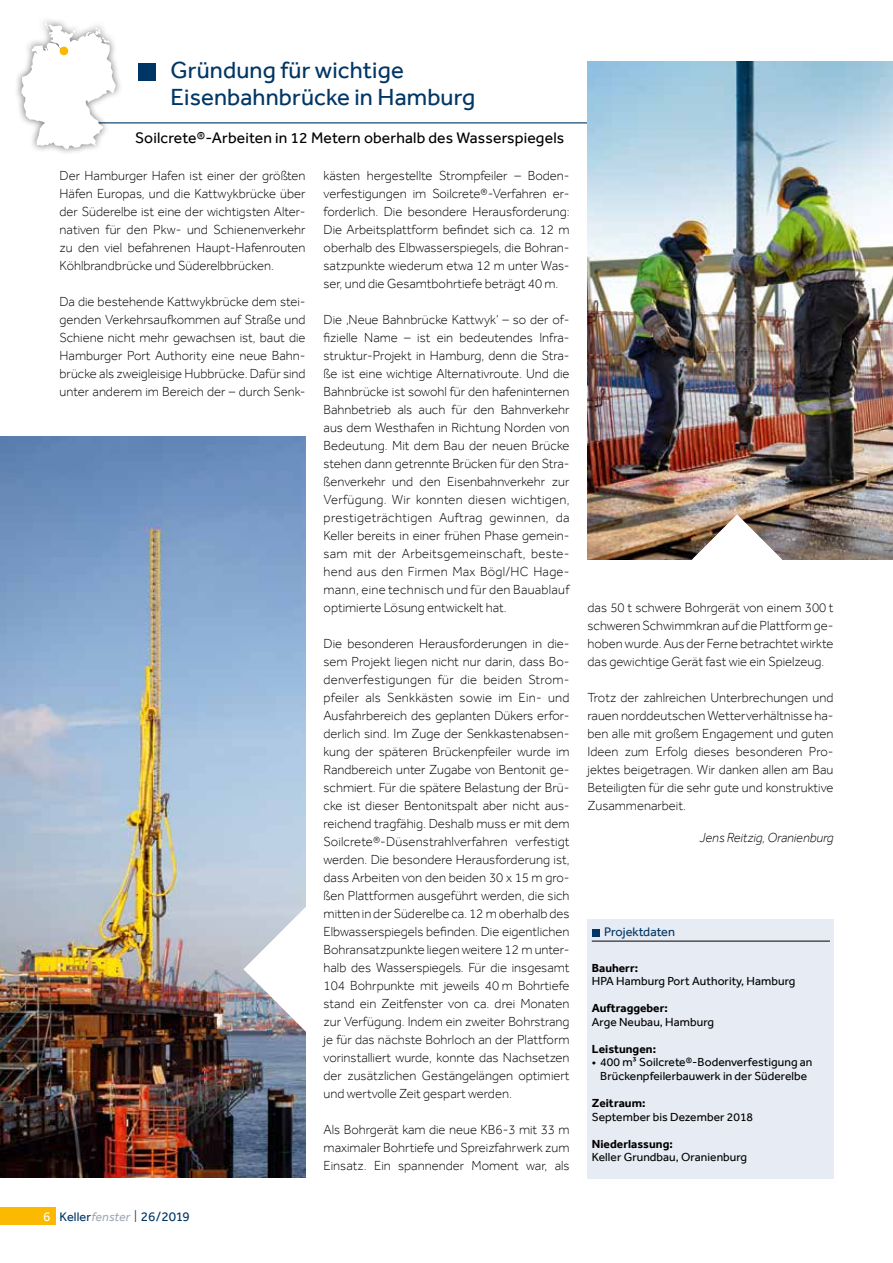
<style>
.page{position:relative;width:893px;height:1263px;background:#fff}
.page>*{position:absolute;margin:0;border:0;box-sizing:border-box;transform-origin:0 0}
.t1{font:24px/27px "Effra";letter-spacing:.005em;color:#003665}
.t2{font:15.75px "Effra";letter-spacing:.01em;color:#000}
.t3{font:300 13.5px/18px "Effra";color:#000;text-align:justify}
.t4{font:italic 300 13.5px "Effra";color:#000}
.t5{font:italic 12.75px "Effra";letter-spacing:.01em;color:#9faab6}
.t6{font:12.75px "Effra";color:#003665}
.t7{font:12px/13.5px "Effra";letter-spacing:.005em;color:#000;text-align:center}
.t8{font:700 12px "Effra";letter-spacing:.005em;color:#000}
.s1{font-style:normal;font-size:13.5px;color:#fff}
.s2{font-style:normal;color:#003665}
.s3{font-family:"Gill Sans";font-weight:300;font-style:normal;font-size:17.4px;color:#003665}
.s4{font-style:normal;font-size:13.5px;color:#003665}
</style>
<div class="page">
<img style="left:0;top:436px;width:306px;height:742px">
<hr style="left:91px;top:122px;width:742px;height:1px;background:#003665">
<div style="left:138px;top:63px;width:18px;height:18px;background:#003665"></div>
<div style="left:14px;top:15px;width:109px;height:141px;background:#000;opacity:.55"></div>
<svg style="left:21px;top:22px;width:95px;height:127px"></svg>
<div style="left:60px;top:47px;width:8px;height:8px;background:#fbba01;border-radius:50%"></div>
<img style="left:588px;top:62px;width:305px;height:497px">
<img style="left:691px;top:513px;width:92px;height:47px">
<img style="left:242px;top:901px;width:64px;height:136px">
<div style="left:588px;top:919px;width:246px;height:260px;background:#e7ebf3"></div>
<hr style="left:592px;top:941px;width:238px;height:1px;background:#000">
<div style="left:592px;top:929px;width:7px;height:7px;background:#003665"></div>
<div style="left:0;top:1208px;width:55px;height:17px;background:#fbba01"></div>
<h1 class="t1" style="left:171px;top:57px;width:306px">Gründung für wichtige<br>Eisenbahnbrücke in Hamburg</h1>
<p class="t2" style="left:135px;top:129px;width:431px">Soilcrete®-Arbeiten in 12 Metern oberhalb des Wasserspiegels</p>
<p class="t3" style="left:60px;top:166px;width:247px">Der Hamburger Hafen ist einer der größten Häfen Europas, und die Kattwykbrücke über der Süderelbe ist eine der wichtigsten Alter&shy;nativen für den Pkw- und Schienenverkehr zu den viel befahrenen Haupt-Hafenrouten Köhlbrandbrücke und Süderelbbrücken.</p>
<p class="t3" style="left:60px;top:292px;width:247px">Da die bestehende Kattwykbrücke dem stei&shy;genden Verkehrsaufkommen auf Straße und Schiene nicht mehr gewachsen ist, baut die Hamburger Port Authority eine neue Bahn&shy;brücke als zweigleisige Hubbrücke. Dafür sind unter anderem im Bereich der – durch Senk-</p>
<p class="t3" style="left:324px;top:166px;width:247px">kästen hergestellte Strompfeiler – Boden&shy;verfestigungen im Soilcrete®-Verfahren er&shy;forderlich. Die besondere Herausforderung:<br>Die Arbeitsplattform befindet sich ca. 12 m oberhalb des Elbwasserspiegels, die Bohran&shy;satzpunkte wiederum etwa 12 m unter Was&shy;ser, und die Gesamtbohrtiefe beträgt 40 m.</p>
<p class="t3" style="left:324px;top:310px;width:247px">Die ‚Neue Bahnbrücke Kattwyk‘ – so der of&shy;fizielle Name – ist ein bedeutendes Infra&shy;struktur-Projekt in Hamburg, denn die Stra&shy;ße ist eine wichtige Alternativroute. Und die Bahnbrücke ist sowohl für den hafeninternen Bahnbetrieb als auch für den Bahnverkehr aus dem Westhafen in Richtung Norden von Bedeutung. Mit dem Bau der neuen Brücke stehen dann getrennte Brücken für den Stra&shy;ßenverkehr und den Eisenbahnverkehr zur Verfügung. Wir konnten diesen wichtigen, prestigeträchtigen Auftrag gewinnen, da Keller bereits in einer frühen Phase gemein&shy;sam mit der Arbeitsgemeinschaft, beste&shy;hend aus den Firmen Max Bögl/HC Hage&shy;mann, eine technisch und für den Bauablauf optimierte Lösung entwickelt hat.</p>
<p class="t3" style="left:324px;top:634px;width:247px;text-align:left">Die besonderen Herausforderungen in die&shy;sem Projekt liegen nicht nur darin, dass Bo&shy;denverfestigungen für die beiden Strom&shy;pfeiler als Senkkästen sowie im Ein- und Ausfahrbereich des geplanten Dükers erfor&shy;derlich sind. Im Zuge der Senkkastenabsen&shy;kung der späteren Brückenpfeiler wurde im Randbereich unter Zugabe von Bentonit ge&shy;schmiert. Für die spätere Belastung der Brü&shy;cke ist dieser Bentonitspalt aber nicht aus&shy;reichend tragfähig. Deshalb muss er mit dem Soilcrete®-Düsenstrahlverfahren verfestigt werden. Die besondere Herausforderung ist, dass Arbeiten von den beiden 30 x 15 m gro&shy;ßen Plattformen ausgeführt werden, die sich mitten in der Süderelbe ca. 12 m oberhalb des Elbwasserspiegels befinden. Die eigentlichen Bohransatzpunkte liegen weitere 12 m unter&shy;halb des Wasserspiegels. Für die insgesamt 104 Bohrpunkte mit jeweils 40 m Bohrtiefe stand ein Zeitfenster von ca. drei Monaten zur Verfügung. Indem ein zweiter Bohrstrang je für das nächste Bohrloch an der Plattform vorinstalliert wurde, konnte das Nachsetzen der zusätzlichen Gestängelängen optimiert und wertvolle Zeit gespart werden.</p>
<p class="t3" style="left:324px;top:1120px;width:247px">Als Bohrgerät kam die neue KB6-3 mit 33 m maximaler Bohrtiefe und Spreizfahrwerk zum Einsatz. Ein spannender Moment war, als</p>
<p class="t5" style="left:43px;top:1209px;width:148px"><span class="s1">6</span> <span class="s2">Keller</span>fenster <span class="s3">l</span> <span class="s4">26/2019</span></p>
<p class="t3" style="left:588px;top:598px;width:247px">das 50 t schwere Bohrgerät von einem 300 t schweren Schwimmkran auf die Plattform ge&shy;hoben wurde. Aus der Ferne betrachtet wirkte das gewichtige Gerät fast wie ein Spielzeug.</p>
<p class="t3" style="left:588px;top:688px;width:247px">Trotz der zahlreichen Unterbrechungen und rauen norddeutschen Wetterverhältnisse ha&shy;ben alle mit großem Engagement und guten Ideen zum Erfolg dieses besonderen Pro&shy;jektes beigetragen. Wir danken allen am Bau Beteiligten für die sehr gute und konstruktive Zusammenarbeit.</p>
<p class="t4" style="left:700px;top:829px;width:135px">Jens Reitzig, Oranienburg</p>
<p class="t6" style="left:604px;top:924px;width:72px">Projektdaten</p>
<p class="t8" style="left:592px;top:961px;width:48px">Bauherr:</p>
<p class="t7" style="left:592px;top:974px;width:205px">HPA Hamburg Port Authority, Hamburg</p>
<p class="t8" style="left:592px;top:1001px;width:78px">Auftraggeber:</p>
<p class="t7" style="left:592px;top:1015px;width:124px">Arge Neubau, Hamburg</p>
<p class="t8" style="left:592px;top:1042px;width:66px">Leistungen:</p>
<p class="t7" style="left:592px;top:1055px;width:222px">• 400 m³ Soilcrete®-Bodenverfestigung an<br>Brückenpfeilerbauwerk in der Süderelbe</p>
<p class="t8" style="left:592px;top:1096px;width:55px">Zeitraum:</p>
<p class="t7" style="left:592px;top:1109px;width:163px">September bis Dezember 2018</p>
<p class="t8" style="left:592px;top:1136px;width:83px">Niederlassung:</p>
<p class="t7" style="left:592px;top:1150px;width:157px">Keller Grundbau, Oranienburg</p>
</div>
